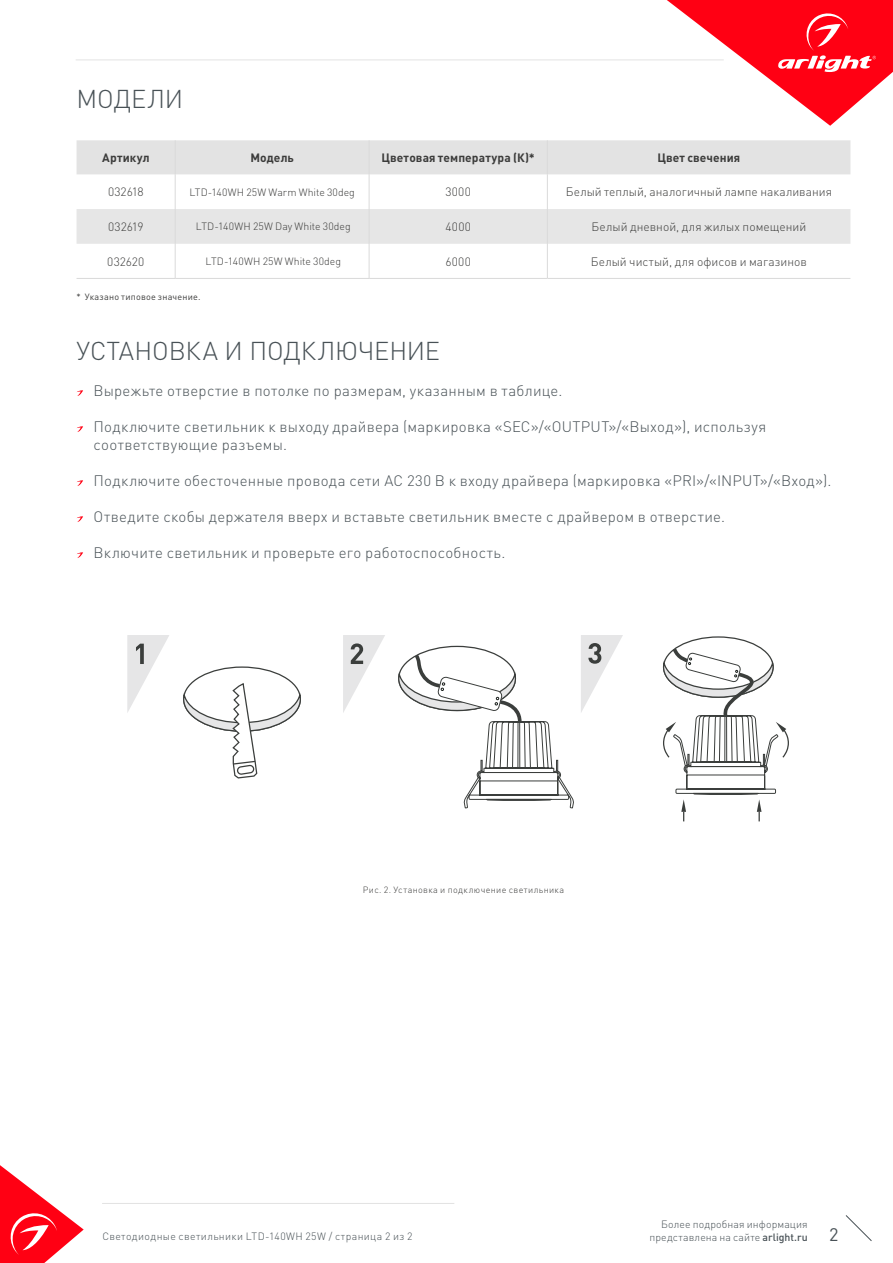
<style>
.page{position:relative;width:893px;height:1263px;background:#fff}
.page>*{position:absolute;margin:0;border:0;box-sizing:border-box;transform-origin:0 0}
.t1{font:300 25.5px "DIN Pro";letter-spacing:-.005em;color:#485156}
.t2{font:18px "DIN Pro";color:#485156}
.t3{font:300 15px/18px "DIN Pro";letter-spacing:.02em;color:#485156}
.t4{font:300 12px "DIN Pro";letter-spacing:.005em;color:#3c3c3b}
.t5{font:700 12px "DIN Pro";letter-spacing:.01em;color:#3c3c3b}
.t6{font:300 10.5px "DIN Pro";letter-spacing:.005em;color:#3c3c3b}
.t7{font:300 10.5px/12.6px "DIN Pro";letter-spacing:.01em;color:#485156;text-align:right}
.t8{font:300 10.5px "DIN Pro";letter-spacing:.03em;color:#485156}
.t9{font:300 9px "DIN Pro";letter-spacing:.04em;color:#3c3c3b}
.t10{font:9px "DIN Pro";letter-spacing:.025em;color:#3c3c3b}
.s1{font-weight:500}
</style>
<div class="page">
<hr style="left:76px;top:60px;width:648px;height:1px;background:#e3e3e3">
<svg style="left:667px;top:0;width:226px;height:126px"></svg>
<svg style="left:0;top:1165px;width:84px;height:98px"></svg>
<svg style="left:845px;top:1215px;width:27px;height:26px"></svg>
<hr style="left:102px;top:1203px;width:352px;height:1px;background:#e3e3e3">
<svg style="left:77px;top:390px;width:6px;height:6px"></svg>
<svg style="left:77px;top:426px;width:6px;height:6px"></svg>
<svg style="left:77px;top:480px;width:6px;height:6px"></svg>
<svg style="left:77px;top:516px;width:6px;height:6px"></svg>
<svg style="left:77px;top:552px;width:6px;height:6px"></svg>
<div style="left:77px;top:140px;width:773px;height:34px;background:#e3e3e3"></div>
<div style="left:77px;top:209px;width:773px;height:35px;background:#e6e6e6"></div>
<hr style="left:175px;top:140px;width:1px;height:34px;background:#dadada">
<hr style="left:369px;top:140px;width:1px;height:34px;background:#dadada">
<hr style="left:547px;top:140px;width:1px;height:34px;background:#dadada">
<hr style="left:547px;top:174px;width:1px;height:35px;background:#dadada">
<hr style="left:547px;top:209px;width:1px;height:35px;background:#dadada">
<hr style="left:547px;top:244px;width:1px;height:34px;background:#dadada">
<hr style="left:175px;top:278px;width:194px;height:1px;background:#dadada">
<hr style="left:77px;top:278px;width:98px;height:1px;background:#dadada">
<hr style="left:369px;top:278px;width:178px;height:1px;background:#dadada">
<hr style="left:547px;top:278px;width:303px;height:1px;background:#dadada">
<hr style="left:175px;top:174px;width:1px;height:35px;background:#dadada">
<hr style="left:369px;top:174px;width:1px;height:35px;background:#dadada">
<hr style="left:175px;top:209px;width:1px;height:35px;background:#dadada">
<hr style="left:369px;top:209px;width:1px;height:35px;background:#dadada">
<hr style="left:175px;top:244px;width:1px;height:34px;background:#dadada">
<hr style="left:369px;top:244px;width:1px;height:34px;background:#dadada">
<svg style="left:183px;top:682px;width:118px;height:97px"></svg>
<svg style="left:127px;top:635px;width:42px;height:78px"></svg>
<svg style="left:343px;top:635px;width:42px;height:78px"></svg>
<svg style="left:581px;top:635px;width:42px;height:10px"></svg>
<svg style="left:581px;top:645px;width:179px;height:177px"></svg>
<svg style="left:398px;top:645px;width:176px;height:164px"></svg>
<svg style="left:662px;top:636px;width:127px;height:185px"></svg>
<h1 class="t1" style="left:77px;top:81px;width:108px">МОДЕЛИ</h1>
<p class="t5" style="left:102px;top:147px;width:49px">Артикул</p>
<p class="t5" style="left:250px;top:147px;width:45px">Модель</p>
<p class="t5" style="left:382px;top:147px;width:155px">Цветовая температура (К)*</p>
<p class="t5" style="left:657px;top:147px;width:84px">Цвет свечения</p>
<p class="t4" style="left:108px;top:184px;width:37px">032618</p>
<p class="t6" style="left:189px;top:185px;width:167px">LTD-140WH 25W Warm White 30deg</p>
<p class="t4" style="left:446px;top:184px;width:27px">3000</p>
<p class="t4" style="left:566px;top:184px;width:268px">Белый теплый, аналогичный лампе накаливания</p>
<p class="t4" style="left:108px;top:218px;width:37px">032619</p>
<p class="t6" style="left:196px;top:219px;width:156px">LTD-140WH 25W Day White 30deg</p>
<p class="t4" style="left:446px;top:218px;width:27px">4000</p>
<p class="t4" style="left:592px;top:218px;width:216px">Белый дневной, для жилых помещений</p>
<p class="t4" style="left:107px;top:253px;width:39px">032620</p>
<p class="t6" style="left:206px;top:254px;width:137px">LTD-140WH 25W White 30deg</p>
<p class="t4" style="left:446px;top:253px;width:27px">6000</p>
<p class="t4" style="left:591px;top:253px;width:218px">Белый чистый, для офисов и магазинов</p>
<p class="t10" style="left:77px;top:291px;width:125px">* Указано типовое значение.</p>
<h1 class="t1" style="left:77px;top:333px;width:365px">УСТАНОВКА И ПОДКЛЮЧЕНИЕ</h1>
<p class="t3" style="left:94px;top:381px;width:470px">Вырежьте отверстие в потолке по размерам, указанным в таблице.</p>
<p class="t3" style="left:94px;top:417px;width:674px">Подключите светильник к выходу драйвера (маркировка «SEC»/«OUTPUT»/«Выход»), используя соответствующие разъемы.</p>
<p class="t3" style="left:94px;top:471px;width:739px">Подключите обесточенные провода сети AC 230 В к входу драйвера (маркировка «PRI»/«INPUT»/«Вход»).</p>
<p class="t3" style="left:94px;top:507px;width:633px">Отведите скобы держателя вверх и вставьте светильник вместе с драйвером в отверстие.</p>
<p class="t3" style="left:94px;top:543px;width:413px">Включите светильник и проверьте его работоспособность.</p>
<p class="t9" style="left:363px;top:884px;width:203px">Рис. 2. Установка и подключение светильника</p>
<p class="t7" style="left:649px;top:1217px;width:160px">Более подробная информация представлена на сайте <span class="s1">arlight.ru</span></p>
<p class="t8" style="left:102px;top:1229px;width:312px">Светодиодные светильники LTD-140WH 25W / страница 2 из 2</p>
<p class="t2" style="left:829px;top:1222px;width:11px">2</p>
</div>
